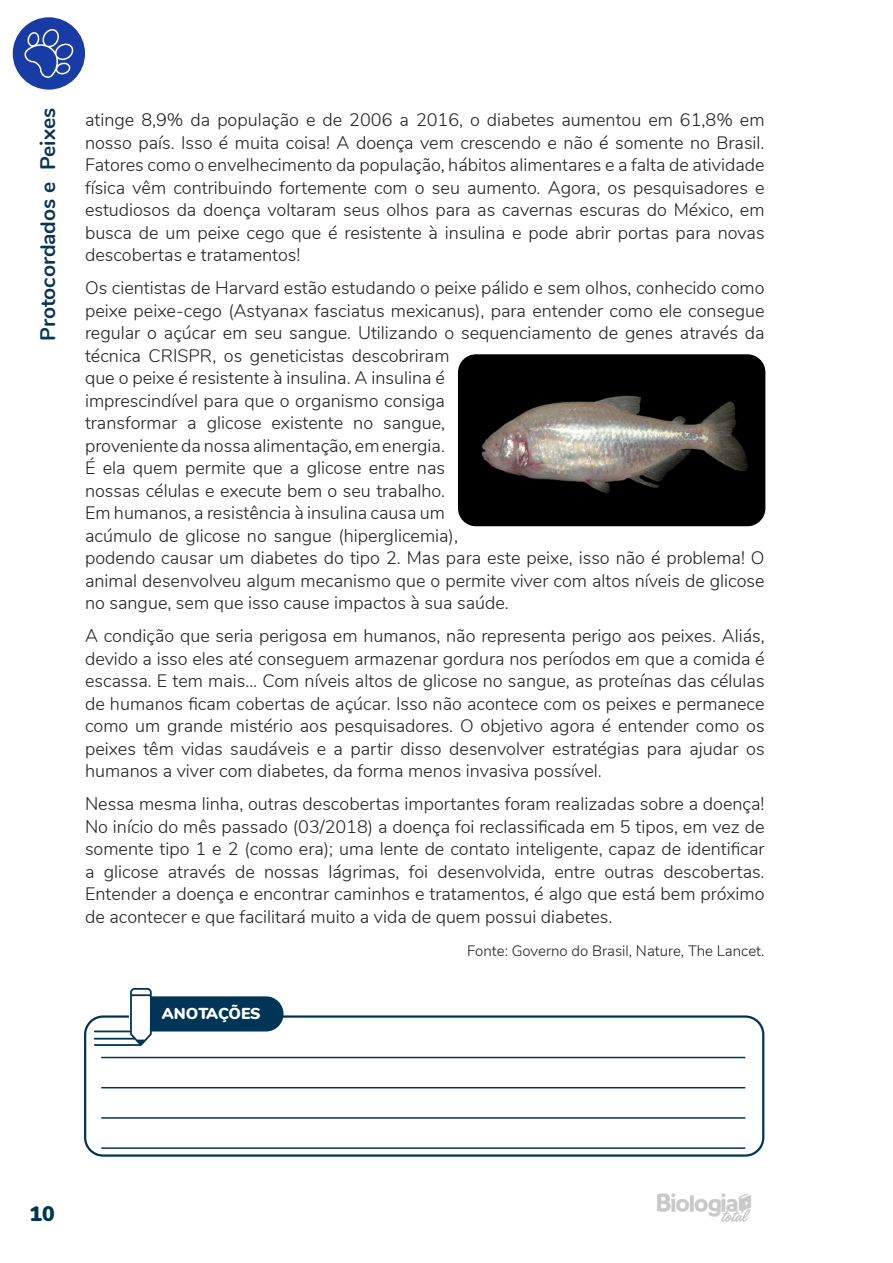
<style>
.page{position:relative;width:893px;height:1263px;background:#fff}
.page>*{position:absolute;margin:0;border:0;box-sizing:border-box;transform-origin:0 0}
.t1{font:700 21px "Nunito";color:#093556}
.t2{font:900 21px "Nunito";color:#003558}
.t3{font:300 18px/22.5px "Nunito";color:#231f20;text-align:justify}
.t4{font:900 15.9px "Nunito";color:#fff}
.t5{font:300 15px "Nunito";color:#231f20}
</style>
<div class="page">
<img style="left:657px;top:1193px;width:94px;height:29px">
<div style="left:13px;top:17px;width:72px;height:73px;background:#193ba5;border-radius:50%"></div>
<svg style="left:24px;top:28px;width:51px;height:50px"></svg>
<img style="left:458px;top:354px;width:307px;height:172px">
<div style="left:84px;top:1015px;width:680px;height:142px;border:2px solid #003558;border-radius:18px"></div>
<svg style="left:94px;top:988px;width:190px;height:58px"></svg>
<hr style="left:101px;top:1057px;width:644px;height:1px;background:#003558">
<hr style="left:101px;top:1087px;width:644px;height:1px;background:#003558">
<hr style="left:101px;top:1117px;width:644px;height:2px;background:#003558">
<hr style="left:101px;top:1147px;width:644px;height:2px;background:#003558">
<p class="t1" style="left:32px;top:341px;width:234px;rotate:-90deg">Protocordados e Peixes</p>
<p class="t3" style="left:85px;top:108px;width:681px">atinge 8,9% da população e de 2006 a 2016, o diabetes aumentou em 61,8% em nosso país. Isso é muita coisa! A doença vem crescendo e não é somente no Brasil.<br>Fatores como o envelhecimento da população, hábitos alimentares e a falta de atividade física vêm contribuindo fortemente com o seu aumento. Agora, os pesquisadores e estudiosos da doença voltaram seus olhos para as cavernas escuras do México, em busca de um peixe cego que é resistente à insulina e pode abrir portas para novas descobertas e tratamentos!</p>
<p class="t3" style="left:85px;top:276px;width:681px;text-align:left">Os cientistas de Harvard estão estudando o peixe pálido e sem olhos, conhecido como peixe peixe-cego (Astyanax fasciatus mexicanus), para entender como ele consegue regular o açúcar em seu sangue. Utilizando o sequenciamento de genes através da técnica CRISPR, os geneticistas descobriram<br>que o peixe é resistente à insulina. A insulina é<br>imprescindível para que o organismo consiga<br>transformar a glicose existente no sangue,<br>proveniente da nossa alimentação, em energia.<br>É ela quem permite que a glicose entre nas<br>nossas células e execute bem o seu trabalho.<br>Em humanos, a resistência à insulina causa um<br>acúmulo de glicose no sangue (hiperglicemia),<br>podendo causar um diabetes do tipo 2. Mas para este peixe, isso não é problema! O animal desenvolveu algum mecanismo que o permite viver com altos níveis de glicose no sangue, sem que isso cause impactos à sua saúde.</p>
<p class="t3" style="left:85px;top:624px;width:681px">A condição que seria perigosa em humanos, não representa perigo aos peixes. Aliás, devido a isso eles até conseguem armazenar gordura nos períodos em que a comida é escassa. E tem mais... Com níveis altos de glicose no sangue, as proteínas das células de humanos ficam cobertas de açúcar. Isso não acontece com os peixes e permanece como um grande mistério aos pesquisadores. O objetivo agora é entender como os peixes têm vidas saudáveis e a partir disso desenvolver estratégias para ajudar os humanos a viver com diabetes, da forma menos invasiva possível.</p>
<p class="t3" style="left:85px;top:792px;width:681px">Nessa mesma linha, outras descobertas importantes foram realizadas sobre a doença!<br>No início do mês passado (03/2018) a doença foi reclassificada em 5 tipos, em vez de somente tipo 1 e 2 (como era); uma lente de contato inteligente, capaz de identificar a glicose através de nossas lágrimas, foi desenvolvida, entre outras descobertas.<br>Entender a doença e encontrar caminhos e tratamentos, é algo que está bem próximo de acontecer e que facilitará muito a vida de quem possui diabetes.</p>
<p class="t5" style="left:467px;top:940px;width:299px">Fonte: Governo do Brasil, Nature, The Lancet.</p>
<p class="t2" style="left:29px;top:1198px;width:27px">10</p>
<p class="t4" style="left:162px;top:1001px;width:100px">ANOTAÇÕES</p>
</div>
